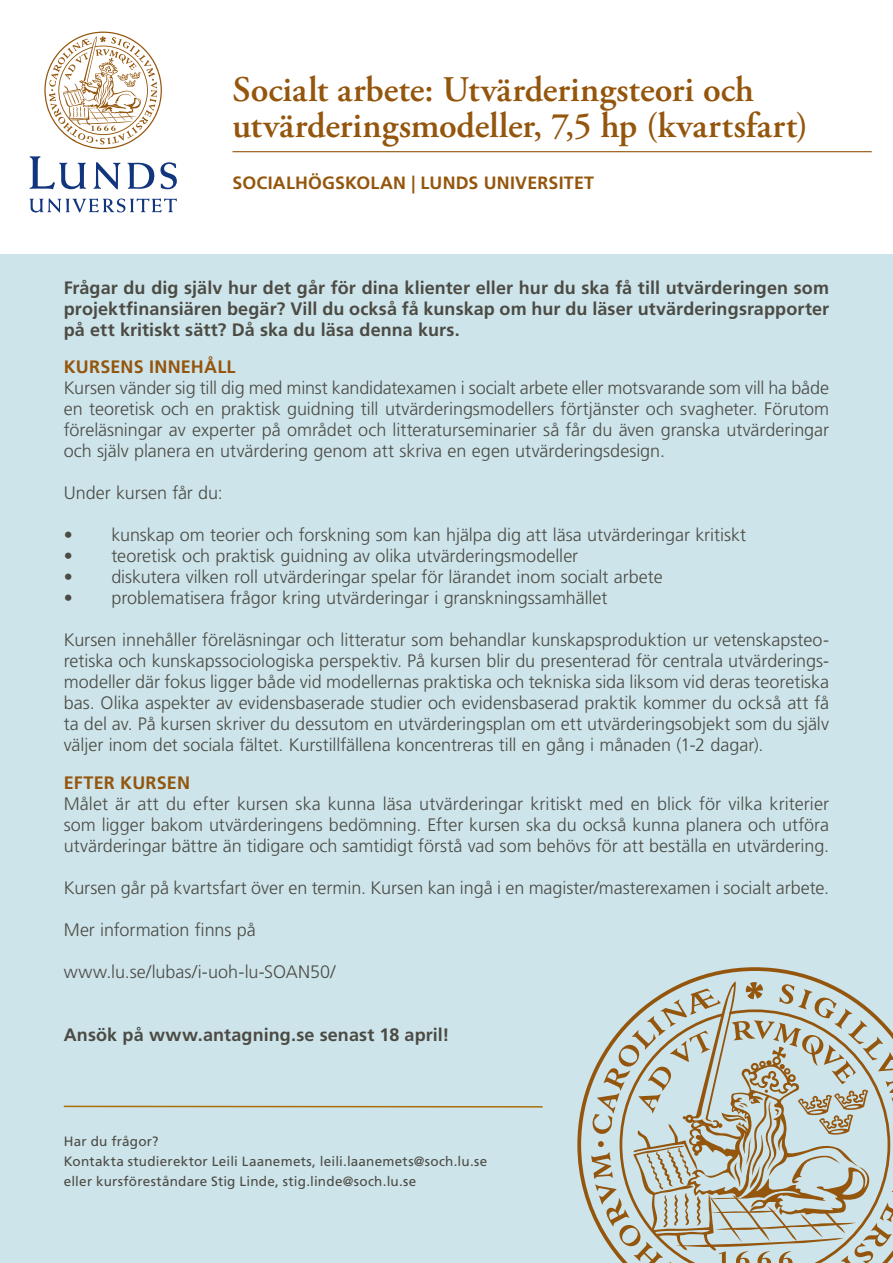
<style>
.page{position:relative;width:893px;height:1263px;background:#fff}
.page>*{position:absolute;margin:0;border:0;box-sizing:border-box;transform-origin:0 0}
.Rubrik_24_p{font:600 36px/36px "Adobe Garamond Pro";color:#94550c}
.Intro_Grå_Brödtext_u{font:300 18px/21px "Frutiger LT Std";letter-spacing:-.005em;color:#4c4b43;text-align:justify}
.Intro_Grå_Brödtext_u-2{font:700 18px/21px "Frutiger LT Std";letter-spacing:.005em;color:#4c4b43;text-align:justify}
.Underrad_till_18_p{font:700 18px "Frutiger LT Std";letter-spacing:.01em;color:#94550c}
.Underrad_till_24_p{font:700 17.85px "Frutiger LT Std";letter-spacing:.01em;color:#94550c}
.Intro_Grå_Brödtext_u-3{font:13.5px "Frutiger LT Std";letter-spacing:.015em;color:#4c4b43}
</style>
<div class="page">
<div style="left:0;top:1px;width:893px;height:1262px;background:#cde4eb"></div>
<svg style="left:577px;top:967px;width:242px;height:246px"></svg>
<svg style="left:591px;top:979px;width:302px;height:284px"></svg>
<div style="left:0;top:0;width:893px;height:254px;background:#fff"></div>
<hr style="left:232px;top:151px;width:640px;height:1px;background:#94550c">
<svg style="left:30px;top:156px;width:56px;height:33px"></svg>
<svg style="left:94px;top:162px;width:26px;height:27px"></svg>
<svg style="left:127px;top:163px;width:27px;height:26px"></svg>
<svg style="left:160px;top:162px;width:17px;height:27px"></svg>
<svg style="left:44px;top:32px;width:118px;height:117px"></svg>
<svg style="left:30px;top:198px;width:147px;height:14px"></svg>
<hr style="left:64px;top:1106px;width:479px;height:1px;background:#aa7007">
<p class="Rubrik_24_p" style="left:232px;top:72px;width:577px">Socialt arbete: Utvärderingsteori och utvärderingsmodeller, 7,5 hp (kvartsfart)</p>
<p class="Underrad_till_24_p" style="left:232px;top:172px;width:363px">SOCIALHÖGSKOLAN | LUNDS UNIVERSITET</p>
<p class="Intro_Grå_Brödtext_u-2" style="left:64px;top:277px;width:767px">Frågar du dig själv hur det går för dina klienter eller hur du ska få till utvärderingen som projektfinansiären begär? Vill du också få kunskap om hur du läser utvärderingsrapporter på ett kritiskt sätt? Då ska du läsa denna kurs.</p>
<p class="Underrad_till_18_p" style="left:64px;top:356px;width:173px">KURSENS INNEHÅLL</p>
<p class="Intro_Grå_Brödtext_u" style="left:64px;top:378px;width:767px">Kursen vänder sig till dig med minst kandidatexamen i socialt arbete eller motsvarande som vill ha både en teoretisk och en praktisk guidning till utvärderingsmodellers förtjänster och svagheter. Förutom föreläsningar av experter på området och litteraturseminarier så får du även granska utvärderingar och själv planera en utvärdering genom att skriva en egen utvärderingsdesign.</p>
<p class="Intro_Grå_Brödtext_u" style="left:64px;top:483px;width:160px">Under kursen får du:</p>
<p class="Intro_Grå_Brödtext_u" style="left:64px;top:525px;width:684px">• kunskap om teorier och forskning som kan hjälpa dig att läsa utvärderingar kritiskt</p>
<p class="Intro_Grå_Brödtext_u" style="left:64px;top:546px;width:516px">• teoretisk och praktisk guidning av olika utvärderingsmodeller</p>
<p class="Intro_Grå_Brödtext_u" style="left:64px;top:567px;width:600px">• diskutera vilken roll utvärderingar spelar för lärandet inom socialt arbete</p>
<p class="Intro_Grå_Brödtext_u" style="left:64px;top:588px;width:545px">• problematisera frågor kring utvärderingar i granskningssamhället</p>
<p class="Intro_Grå_Brödtext_u" style="left:64px;top:630px;width:767px">Kursen innehåller föreläsningar och litteratur som behandlar kunskapsproduktion ur vetenskapsteo&shy;retiska och kunskapssociologiska perspektiv. På kursen blir du presenterad för centrala utvärderings&shy;modeller där fokus ligger både vid modellernas praktiska och tekniska sida liksom vid deras teoretiska bas. Olika aspekter av evidensbaserade studier och evidensbaserad praktik kommer du också att få ta del av. På kursen skriver du dessutom en utvärderingsplan om ett utvärderingsobjekt som du själv väljer inom det sociala fältet. Kurstillfällena koncentreras till en gång i månaden (1-2 dagar).</p>
<p class="Underrad_till_18_p" style="left:64px;top:772px;width:128px">EFTER KURSEN</p>
<p class="Intro_Grå_Brödtext_u" style="left:64px;top:793px;width:767px">Målet är att du efter kursen ska kunna läsa utvärderingar kritiskt med en blick för vilka kriterier som ligger bakom utvärderingens bedömning. Efter kursen ska du också kunna planera och utföra utvärderingar bättre än tidigare och samtidigt förstå vad som behövs för att beställa en utvärdering.</p>
<p class="Intro_Grå_Brödtext_u" style="left:64px;top:877px;width:767px">Kursen går på kvartsfart över en termin. Kursen kan ingå i en magister/masterexamen i socialt arbete.</p>
<p class="Intro_Grå_Brödtext_u" style="left:64px;top:919px;width:193px">Mer information finns på</p>
<p class="Intro_Grå_Brödtext_u" style="left:64px;top:961px;width:273px">www.lu.se/lubas/i-uoh-lu-SOAN50/</p>
<p class="Intro_Grå_Brödtext_u-2" style="left:64px;top:1024px;width:387px">Ansök på www.antagning.se senast 18 april!</p>
<p class="Intro_Grå_Brödtext_u-3" style="left:64px;top:1133px;width:96px">Har du frågor?</p>
<p class="Intro_Grå_Brödtext_u-3" style="left:64px;top:1153px;width:425px">Kontakta studierektor Leili Laanemets, leili.laanemets@soch.lu.se</p>
<p class="Intro_Grå_Brödtext_u-3" style="left:64px;top:1173px;width:354px">eller kursföreståndare Stig Linde, stig.linde@soch.lu.se</p>
</div>
